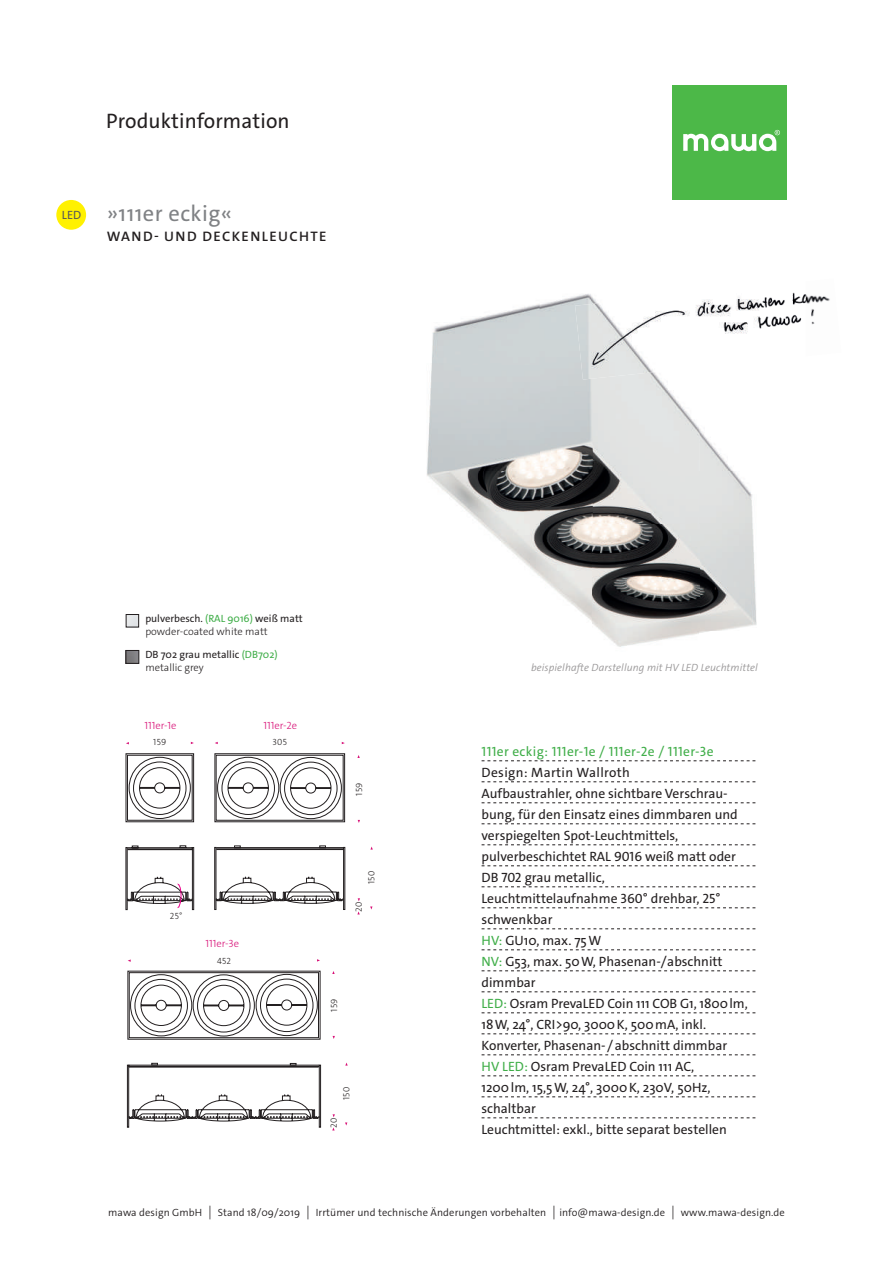
<style>
.page{position:relative;width:893px;height:1263px;background:#fff}
.page>*{position:absolute;margin:0;border:0;box-sizing:border-box;transform-origin:0 0}
.t1{font:22.5px "The Sans C4 s";letter-spacing:.02em;color:#808285}
.t2{font:21px "The Sans C4 s";letter-spacing:.005em;color:#231f20}
.t3{font:600 13.8px "The Sans C4 s";letter-spacing:.095em;color:#231f20;scale:1.04 1}
.t4{font:13.5px/21px "The Sans C4 s";color:#231f20}
.t5{font:13.5px "The Sans C4 s";letter-spacing:.025em;color:#40ae49}
.t6{font:12px "The Sans C4 s";color:#57585a}
.t7{font:300 10.5px "The Sans C4 s";letter-spacing:.01em;color:#231f20}
.t8{font:300 10.5px/12.6px "The Sans C4 s";color:#231f20}
.t9{font:italic 300 10.5px "The Sans C4 s";letter-spacing:.01em;color:#999798}
.t10{font:10.5px/12.6px "The Sans C4 s";color:#231f20}
.t11{font:300 10.5px "The Sans C4 s";color:#d81177}
.t12{font:300 9px "The Sans C4 s";letter-spacing:.03em;color:#231f20}
.s1{font-weight:400}
.s2{font-weight:400;color:#40ae49}
.s3{color:#40ae49}
.s4{font-weight:300}
</style>
<div class="page">
<div style="left:672px;top:85px;width:115px;height:115px;background:#4cb848"></div>
<svg style="left:683px;top:130px;width:97px;height:21px"></svg>
<img style="left:427px;top:304px;width:113px;height:272px">
<img style="left:540px;top:296px;width:35px;height:16px">
<img style="left:540px;top:312px;width:53px;height:312px">
<img style="left:699px;top:428px;width:58px;height:205px">
<img style="left:593px;top:380px;width:106px;height:267px">
<div style="left:319px;top:1065px;width:2px;height:62px;border:1px solid #231f20"></div>
<svg style="left:127px;top:1063px;width:193px;height:64px"></svg>
<div style="left:129px;top:972px;width:190px;height:66px;border:1px solid #231f20"></div>
<svg style="left:130px;top:974px;width:188px;height:62px"></svg>
<div style="left:192px;top:847px;width:2px;height:63px;border:1px solid #231f20"></div>
<div style="left:126px;top:753px;width:68px;height:69px;border:1px solid #231f20"></div>
<svg style="left:129px;top:757px;width:61px;height:61px"></svg>
<div style="left:127px;top:755px;width:65px;height:65px;border:1px solid #231f20"></div>
<div style="left:343px;top:847px;width:2px;height:63px;border:1px solid #231f20"></div>
<hr style="left:216px;top:849px;width:128px;height:1px;background:#231f20">
<hr style="left:216px;top:847px;width:128px;height:1px;background:#231f20">
<svg style="left:214px;top:846px;width:129px;height:64px"></svg>
<div style="left:215px;top:753px;width:130px;height:69px;border:1px solid #231f20"></div>
<div style="left:216px;top:755px;width:127px;height:65px;border:1px solid #231f20"></div>
<svg style="left:217px;top:757px;width:125px;height:62px"></svg>
<svg style="left:126px;top:846px;width:67px;height:64px"></svg>
<img style="left:806px;top:294px;width:24px;height:31px">
<img style="left:575px;top:294px;width:184px;height:86px">
<img style="left:759px;top:292px;width:47px;height:37px">
<div style="left:56px;top:200px;width:30px;height:30px;background:#fff101;border-radius:50%"></div>
<svg style="left:482px;top:760px;width:273px;height:1px"></svg>
<svg style="left:482px;top:781px;width:273px;height:1px"></svg>
<svg style="left:482px;top:802px;width:273px;height:1px"></svg>
<svg style="left:482px;top:823px;width:273px;height:1px"></svg>
<svg style="left:482px;top:844px;width:273px;height:1px"></svg>
<svg style="left:482px;top:865px;width:273px;height:1px"></svg>
<svg style="left:482px;top:886px;width:273px;height:1px"></svg>
<svg style="left:482px;top:907px;width:273px;height:1px"></svg>
<svg style="left:482px;top:928px;width:273px;height:1px"></svg>
<svg style="left:482px;top:949px;width:273px;height:1px"></svg>
<svg style="left:482px;top:970px;width:273px;height:1px"></svg>
<svg style="left:482px;top:991px;width:273px;height:1px"></svg>
<svg style="left:482px;top:1012px;width:273px;height:1px"></svg>
<svg style="left:482px;top:1033px;width:273px;height:1px"></svg>
<svg style="left:482px;top:1054px;width:273px;height:1px"></svg>
<svg style="left:482px;top:1075px;width:273px;height:1px"></svg>
<svg style="left:482px;top:1096px;width:273px;height:1px"></svg>
<svg style="left:482px;top:1117px;width:273px;height:1px"></svg>
<svg style="left:128px;top:652px;width:9px;height:9px"></svg>
<div style="left:126px;top:650px;width:13px;height:13px;border:1px solid #231f20"></div>
<svg style="left:128px;top:616px;width:9px;height:9px"></svg>
<div style="left:126px;top:614px;width:13px;height:13px;border:1px solid #231f20"></div>
<h2 class="t2" style="left:106px;top:108px;width:185px">Produktinformation</h2>
<p class="t6" style="left:62px;top:207px;width:21px">LED</p>
<h1 class="t1" style="left:107px;top:199px;width:127px">»111er eckig«</h1>
<p class="t3" style="left:107px;top:228px;width:213px">WAND- UND DECKENLEUCHTE</p>
<p class="t8" style="left:145px;top:612px;width:159px"><span class="s1">pulverbesch.</span> <span class="s2">(RAL 9016)</span> <span class="s1">weiß matt </span>powder-coated white matt</p>
<p class="t10" style="left:145px;top:648px;width:134px">DB 702 grau metallic <span class="s3">(DB702) </span><span class="s4">metallic grey</span></p>
<p class="t11" style="left:144px;top:719px;width:34px">111er-1e</p>
<p class="t11" style="left:263px;top:719px;width:35px">111er-2e</p>
<p class="t12" style="left:153px;top:737px;width:14px">159</p>
<p class="t12" style="left:272px;top:737px;width:16px">305</p>
<p class="t12" style="left:353px;top:796px;width:14px;rotate:-90deg">159</p>
<p class="t12" style="left:170px;top:910px;width:14px">25°</p>
<p class="t11" style="left:205px;top:936px;width:35px">111er-3e</p>
<p class="t12" style="left:217px;top:955px;width:15px">452</p>
<p class="t12" style="left:366px;top:884px;width:15px;rotate:-90deg">150</p>
<p class="t12" style="left:353px;top:912px;width:12px;rotate:-90deg">20</p>
<p class="t12" style="left:328px;top:1012px;width:14px;rotate:-90deg">159</p>
<p class="t12" style="left:341px;top:1100px;width:15px;rotate:-90deg">150</p>
<p class="t12" style="left:328px;top:1128px;width:12px;rotate:-90deg">20</p>
<p class="t9" style="left:531px;top:660px;width:228px">beispielhafte Darstellung mit HV LED Leuchtmittel</p>
<p class="t5" style="left:482px;top:743px;width:234px">111er eckig: 111er-1e / 111er-2e / 111er-3e</p>
<p class="t4" style="left:482px;top:762px;width:268px">Design: Martin Wallroth<br>Aufbaustrahler, ohne sichtbare Verschrau&shy;bung, für den Einsatz eines dimmbaren und verspiegelten Spot-Leuchtmittels, pulverbeschichtet RAL 9016 weiß matt oder<br>DB 702 grau metallic,<br>Leuchtmittelaufnahme 360° drehbar, 25° schwenkbar<br><span class="s3">HV:</span> GU10, max. 75 W<br><span class="s3">NV:</span> G53, max. 50 W, Phasenan-/abschnitt dimmbar<br><span class="s3">LED:</span> Osram PrevaLED Coin 111 COB G1, 1800 lm,<br>18 W, 24°, CRI&gt;90, 3000 K, 500 mA, inkl.<br>Konverter, Phasenan- / abschnitt dimmbar<br><span class="s3">HV LED:</span> Osram PrevaLED Coin 111 AC,<br>1200 lm, 15,5 W, 24°, 3000 K, 230V, 50Hz, schaltbar<br>Leuchtmittel: exkl., bitte separat bestellen</p>
<p class="t7" style="left:108px;top:1206px;width:96px">mawa design GmbH</p>
<p class="t7" style="left:218px;top:1206px;width:84px">Stand 18/09/2019</p>
<p class="t7" style="left:316px;top:1206px;width:351px">Irrtümer und technische Änderungen vorbehalten info@mawa-design.de</p>
<p class="t7" style="left:681px;top:1206px;width:106px">www.mawa-design.de</p>
</div>
